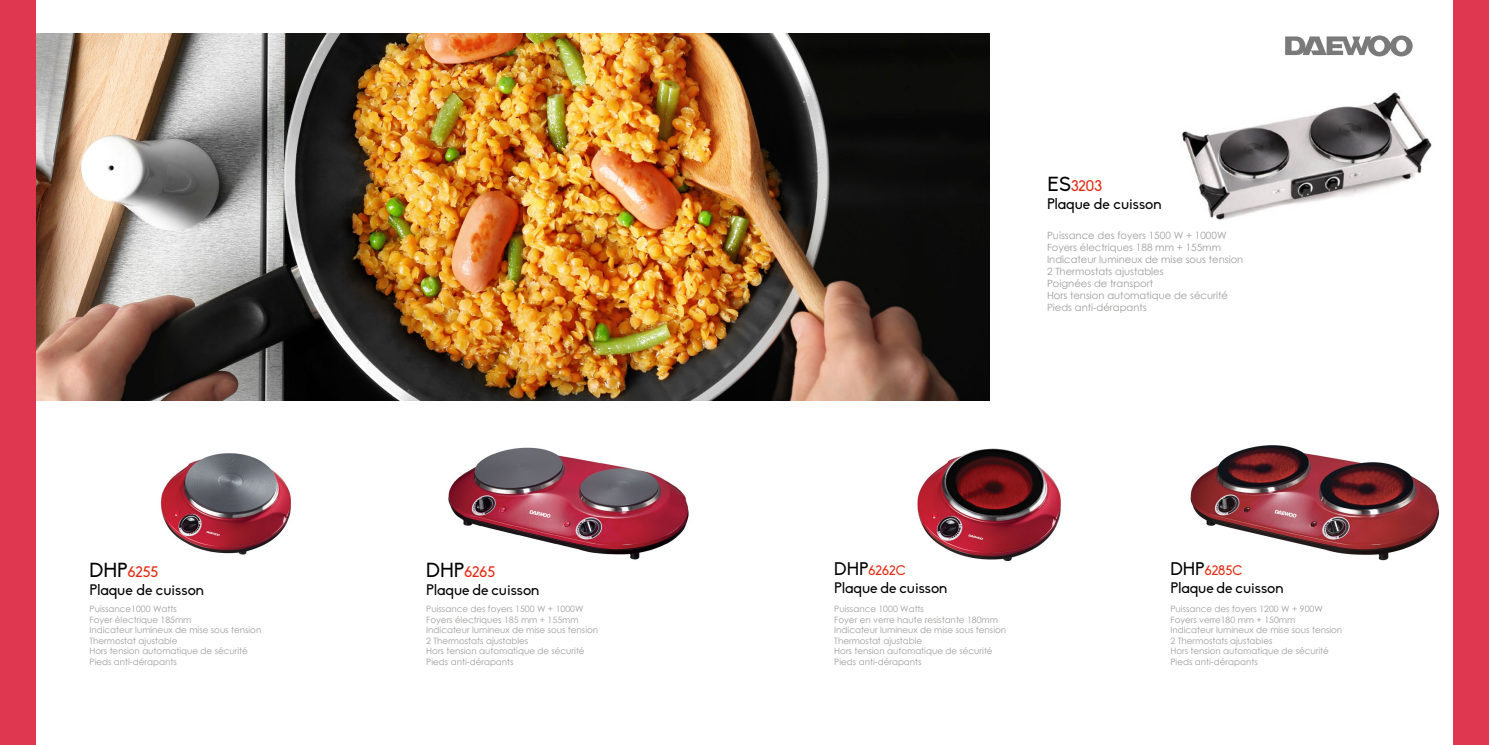
<style>
.page{position:relative;width:1489px;height:745px;background:#fff}
.page>*{position:absolute;margin:0;border:0;box-sizing:border-box;transform-origin:0 0}
.t1{font:15px/18px "Biko";color:#000}
.t2{font:13.5px "Biko";color:#e52a13}
.t3{font:10px/12px "Century Gothic";color:#9d9d9c}
.t4{font:8.75px/10.5px "Century Gothic";color:#9d9d9c}
.s1{font-size:20px}
.s2{color:#e52a13}
.s3{font-size:18px;color:#000}
</style>
<div class="page">
<img style="left:160px;top:453px;width:131px;height:102px">
<img style="left:448px;top:447px;width:241px;height:113px">
<img style="left:1190px;top:445px;width:250px;height:116px">
<img style="left:917px;top:448px;width:144px;height:114px">
<img style="left:1182px;top:35px;width:250px;height:185px">
<img style="left:35px;top:34px;width:954px;height:366px">
<div style="left:1452px;top:0;width:36px;height:744px;background:#e03751"></div>
<div style="left:0;top:0;width:35px;height:744px;background:#e03751"></div>
<h1 class="t1" style="left:1046px;top:177px;width:116px"><span class="s1">ES</span><span class="s2">3203<br></span>Plaque de cuisson</h1>
<p class="t3" style="left:1046px;top:229px;width:198px">Puissance des foyers 1500 W + 1000W<br>Foyers électriques 188 mm + 155mm<br>Indicateur lumineux de mise sous tension<br>2 Thermostats ajustables<br>Poignées de transport<br>Hors tension automatique de sécurité<br>Pieds anti-dérapants</p>
<h1 class="t1" style="left:89px;top:562px;width:116px"><span class="s1">DHP</span><span class="s2">6255<br></span>Plaque de cuisson</h1>
<h2 class="t2" style="left:834px;top:562px;width:73px"><span class="s3">DHP</span>6262C</h2>
<h1 class="t1" style="left:426px;top:562px;width:115px"><span class="s1">DHP</span><span class="s2">6265<br></span>Plaque de cuisson</h1>
<h2 class="t2" style="left:1170px;top:562px;width:73px"><span class="s3">DHP</span>6285C</h2>
<h1 class="t1" style="left:834px;top:579px;width:115px">Plaque de cuisson</h1>
<h1 class="t1" style="left:1170px;top:579px;width:115px">Plaque de cuisson</h1>
<p class="t4" style="left:89px;top:603px;width:173px">Puissance1000 Watts<br>Foyer électrique 185mm<br>Indicateur lumineux de mise sous tension<br>Thermostat ajustable<br>Hors tension automatique de sécurité<br>Pieds anti-dérapants</p>
<p class="t4" style="left:426px;top:603px;width:173px">Puissance des foyers 1500 W + 1000W<br>Foyers électriques 185 mm + 155mm<br>Indicateur lumineux de mise sous tension<br>2 Thermostats ajustables<br>Hors tension automatique de sécurité<br>Pieds anti-dérapants</p>
<p class="t4" style="left:834px;top:603px;width:173px">Puissance 1000 Watts<br>Foyer en verre haute resistante 180mm<br>Indicateur lumineux de mise sous tension<br>Thermostat ajustable<br>Hors tension automatique de sécurité<br>Pieds anti-dérapants</p>
<p class="t4" style="left:1170px;top:603px;width:173px">Puissance des foyers 1200 W + 900W<br>Foyers verre180 mm + 150mm<br>Indicateur lumineux de mise sous tension<br>2 Thermostats ajustables<br>Hors tension automatique de sécurité<br>Pieds anti-dérapants</p>
</div>
